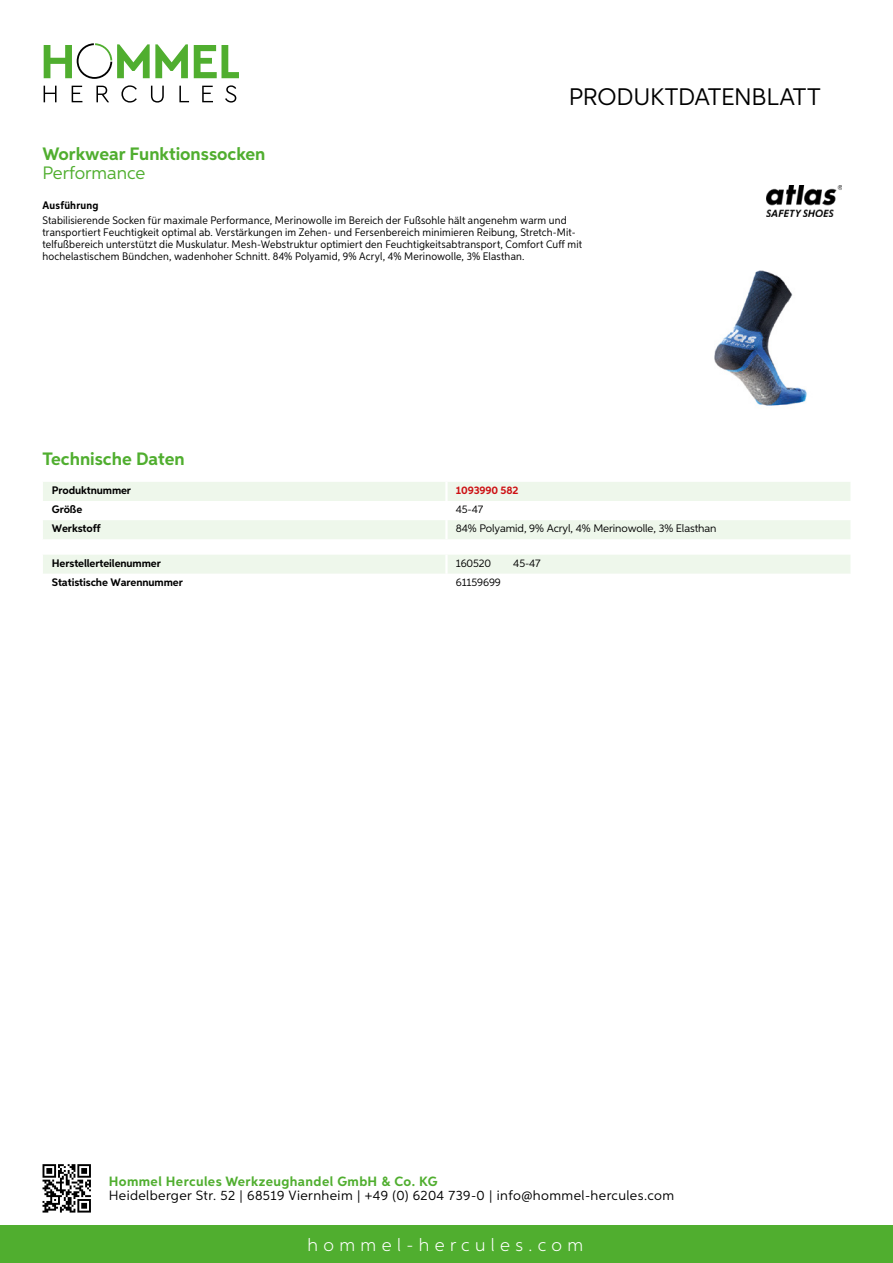
<style>
.page{position:relative;width:893px;height:1263px;background:#fff}
.page>*{position:absolute;margin:0;border:0;box-sizing:border-box;transform-origin:0 0}
.t1{font:24px "Aspira";letter-spacing:-.01em;color:#000}
.t2{font:700 18px "Aspira";color:#50ae2f}
.t3{font:300 18px "Aspira";letter-spacing:.3em;color:#fff}
.t4{font:18px "Aspira";letter-spacing:-.015em;color:#50ae2f}
.t5{font:13.5px "Aspira";letter-spacing:.03em;color:#000}
.t6{font:700 13.5px "Aspira";letter-spacing:.03em;color:#50ae2f}
.t7{font:10.95px/12px "Aspira Nar";letter-spacing:.015em;color:#000}
.t8{font:700 10.95px "Aspira";letter-spacing:-.01em;color:#000}
.t9{font:10.95px "Aspira";letter-spacing:-.01em;color:#000}
.t10{font:700 10.95px "Aspira";letter-spacing:-.01em;color:#cd1013}
.t11{font:700 10.95px "Aspira Nar";letter-spacing:.02em;color:#000}
</style>
<div class="page">
<div style="left:0;top:1226px;width:893px;height:37px;background:#50ae2f"></div>
<svg style="left:43px;top:1164px;width:48px;height:48px"></svg>
<svg style="left:194px;top:45px;width:45px;height:33px"></svg>
<svg style="left:44px;top:43px;width:144px;height:36px"></svg>
<svg style="left:44px;top:86px;width:13px;height:16px"></svg>
<svg style="left:72px;top:86px;width:10px;height:16px"></svg>
<svg style="left:96px;top:86px;width:13px;height:16px"></svg>
<svg style="left:121px;top:85px;width:16px;height:18px"></svg>
<svg style="left:151px;top:86px;width:13px;height:17px"></svg>
<svg style="left:179px;top:86px;width:10px;height:16px"></svg>
<svg style="left:202px;top:86px;width:11px;height:16px"></svg>
<svg style="left:225px;top:85px;width:11px;height:18px"></svg>
<svg style="left:43px;top:482px;width:807px;height:57px"></svg>
<hr style="left:445px;top:520px;width:3px;height:19px;background:#fff">
<div style="left:43px;top:555px;width:807px;height:19px;background:#eef7eb"></div>
<img style="left:714px;top:270px;width:93px;height:136px">
<img style="left:766px;top:185px;width:76px;height:32px">
<h1 class="t1" style="left:569px;top:82px;width:253px">Produktdatenblatt</h1>
<h2 class="t2" style="left:43px;top:142px;width:224px">Workwear Funktionssocken</h2>
<h2 class="t4" style="left:43px;top:162px;width:104px">Performance</h2>
<p class="t11" style="left:43px;top:199px;width:58px">Ausführung</p>
<p class="t7" style="left:43px;top:214px;width:541px">Stabilisierende Socken für maximale Performance, Merinowolle im Bereich der Fußsohle hält angenehm warm und transportiert Feuchtigkeit optimal ab. Verstärkungen im Zehen- und Fersenbereich minimieren Reibung, Stretch-Mit&shy;telfußbereich unterstützt die Muskulatur. Mesh-Webstruktur optimiert den Feuchtigkeitsabtransport, Comfort Cuff mit hochelastischem Bündchen, wadenhoher Schnitt. 84% Polyamid, 9% Acryl, 4% Merinowolle, 3% Elasthan.</p>
<h2 class="t2" style="left:43px;top:448px;width:144px">Technische Daten</h2>
<p class="t8" style="left:52px;top:483px;width:81px">Produktnummer</p>
<p class="t10" style="left:456px;top:483px;width:64px">1093990 582</p>
<p class="t8" style="left:52px;top:502px;width:32px">Größe</p>
<p class="t9" style="left:456px;top:502px;width:29px">45-47</p>
<p class="t8" style="left:52px;top:521px;width:50px">Werkstoff</p>
<p class="t9" style="left:456px;top:522px;width:262px">84% Polyamid, 9% Acryl, 4% Merinowolle, 3% Elasthan</p>
<p class="t8" style="left:52px;top:556px;width:111px">Herstellerteilenummer</p>
<p class="t9" style="left:456px;top:556px;width:37px">160520</p>
<p class="t9" style="left:513px;top:556px;width:29px">45-47</p>
<p class="t8" style="left:52px;top:575px;width:132px">Statistische Warennummer</p>
<p class="t9" style="left:456px;top:575px;width:47px">61159699</p>
<p class="t6" style="left:109px;top:1172px;width:330px">Hommel Hercules Werkzeughandel GmbH &amp; Co. KG</p>
<p class="t5" style="left:109px;top:1187px;width:567px">Heidelberger Str. 52 | 68519 Viernheim | +49 (0) 6204 739-0 | info@hommel-hercules.com</p>
<h2 class="t3" style="left:307px;top:1234px;width:277px">hommel-hercules.com</h2>
</div>
